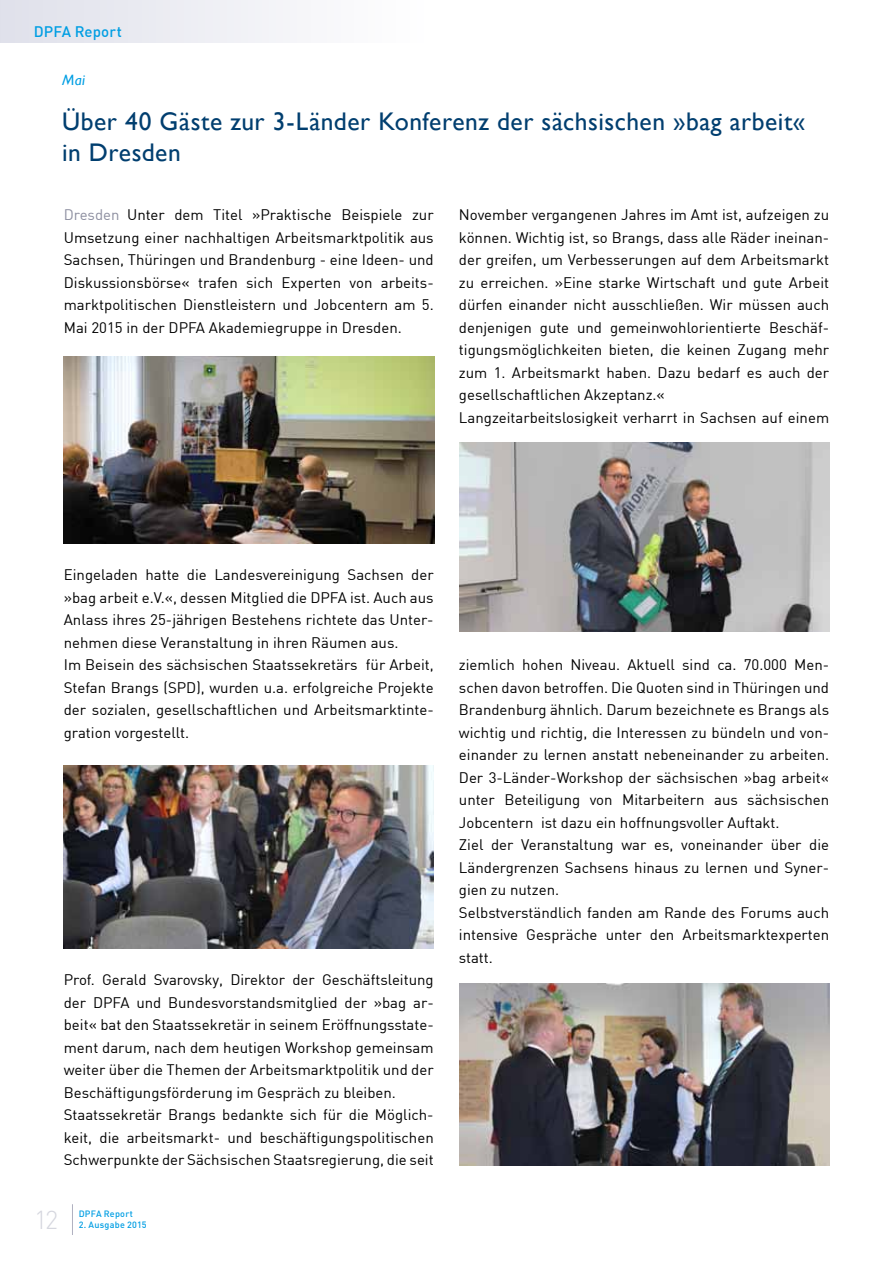
<style>
.page{position:relative;width:893px;height:1263px;background:#fff}
.page>*{position:absolute;margin:0;border:0;box-sizing:border-box;transform-origin:0 0}
.t1{font:25.5px/30.6px "Gill Sans";letter-spacing:.02em;color:#003e6f}
.t2{font:300 25.5px "DIN";color:#d6d7df}
.t3{font:15px/22.5px "DIN";color:#000}
.t4{font:500 15px "DIN";letter-spacing:.005em;color:#009ee3}
.t5{font:italic 15px "Gill Sans";color:#009ee3}
.t6{font:500 9px "DIN";letter-spacing:.03em;color:#009ee3}
.s1{color:#8d8fa0}
</style>
<div class="page">
<hr style="left:72px;top:1204px;width:1px;height:31px;background:#b0b1c0">
<div style="left:0;top:0;width:425px;height:43px;background:linear-gradient(to right,#dfe1ea,#fffeff)"></div>
<img style="left:64px;top:356px;width:370px;height:188px">
<img style="left:64px;top:765px;width:370px;height:183px">
<img style="left:459px;top:443px;width:370px;height:188px">
<img style="left:459px;top:983px;width:370px;height:182px">
<p class="t4" style="left:34px;top:22px;width:90px">DPFA Report</p>
<p class="t5" style="left:62px;top:71px;width:24px">Mai</p>
<h1 class="t1" style="left:62px;top:106px;width:745px">Über 40 Gäste zur 3-Länder Konferenz der sächsischen »bag arbeit« in Dresden</h1>
<p class="t3" style="left:64px;top:203px;width:371px;text-align:justify"><span class="s1">Dresden</span> Unter dem Titel »Praktische Beispiele zur Umsetzung einer nachhaltigen Arbeitsmarktpolitik aus Sachsen, Thüringen und Brandenburg - eine Ideen- und Diskussionsbörse« trafen sich Experten von arbeits&shy;marktpolitischen Dienstleistern und Jobcentern am 5.<br>Mai 2015 in der DPFA Akademiegruppe in Dresden.</p>
<p class="t3" style="left:459px;top:203px;width:372px">November vergangenen Jahres im Amt ist, aufzeigen zu können. Wichtig ist, so Brangs, dass alle Räder ineinan&shy;der greifen, um Verbesserungen auf dem Arbeitsmarkt zu erreichen. »Eine starke Wirtschaft und gute Arbeit dürfen einander nicht ausschließen. Wir müssen auch denjenigen gute und gemeinwohlorientierte Beschäf&shy;tigungsmöglichkeiten bieten, die keinen Zugang mehr zum 1. Arbeitsmarkt haben. Dazu bedarf es auch der gesellschaftlichen Akzeptanz.«<br>Langzeitarbeitslosigkeit verharrt in Sachsen auf einem</p>
<p class="t3" style="left:64px;top:563px;width:371px">Eingeladen hatte die Landesvereinigung Sachsen der »bag arbeit e.V.«, dessen Mitglied die DPFA ist. Auch aus Anlass ihres 25-jährigen Bestehens richtete das Unter&shy;nehmen diese Veranstaltung in ihren Räumen aus.<br>Im Beisein des sächsischen Staatssekretärs für Arbeit, Stefan Brangs (SPD), wurden u.a. erfolgreiche Projekte der sozialen, gesellschaftlichen und Arbeitsmarktinte&shy;gration vorgestellt.</p>
<p class="t3" style="left:64px;top:968px;width:371px">Prof. Gerald Svarovsky, Direktor der Geschäftsleitung der DPFA und Bundesvorstandsmitglied der »bag ar&shy;beit« bat den Staatssekretär in seinem Eröffnungsstate&shy;ment darum, nach dem heutigen Workshop gemeinsam weiter über die Themen der Arbeitsmarktpolitik und der Beschäftigungsförderung im Gespräch zu bleiben.<br>Staatssekretär Brangs bedankte sich für die Möglich&shy;keit, die arbeitsmarkt- und beschäftigungspolitischen Schwerpunkte der Sächsischen Staatsregierung, die seit</p>
<h1 class="t2" style="left:34px;top:1204px;width:26px">12</h1>
<p class="t6" style="left:79px;top:1208px;width:56px">DPFA Report</p>
<p class="t6" style="left:79px;top:1219px;width:69px">2. Ausgabe 2015</p>
<p class="t3" style="left:459px;top:653px;width:372px">ziemlich hohen Niveau. Aktuell sind ca. 70.000 Men&shy;schen davon betroffen. Die Quoten sind in Thüringen und Brandenburg ähnlich. Darum bezeichnete es Brangs als wichtig und richtig, die Interessen zu bündeln und von&shy;einander zu lernen anstatt nebeneinander zu arbeiten.<br>Der 3-Länder-Workshop der sächsischen »bag arbeit« unter Beteiligung von Mitarbeitern aus sächsischen Jobcentern ist dazu ein hoffnungsvoller Auftakt.<br>Ziel der Veranstaltung war es, voneinander über die Ländergrenzen Sachsens hinaus zu lernen und Syner&shy;gien zu nutzen.<br>Selbstverständlich fanden am Rande des Forums auch intensive Gespräche unter den Arbeitsmarktexperten statt.</p>
</div>
